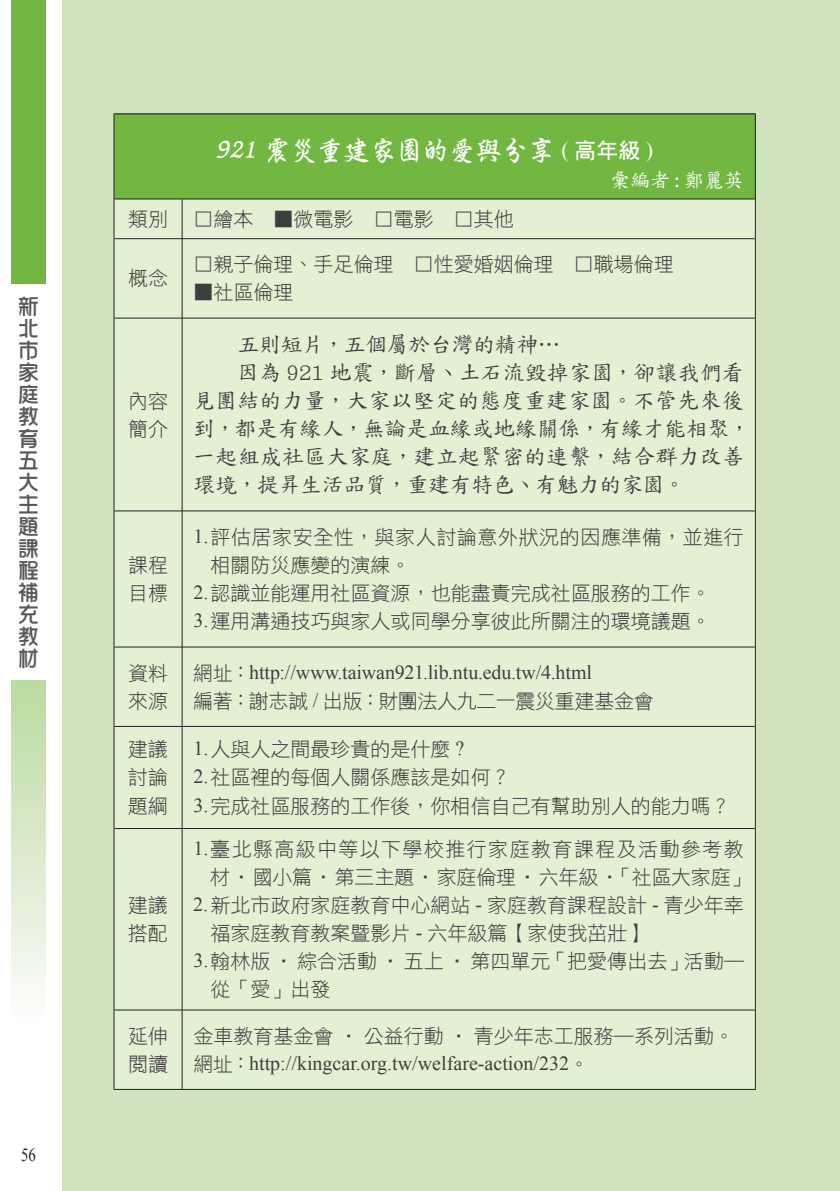
<style>
.page{position:relative;width:840px;height:1191px;background:#fff}
.page>*{position:absolute;margin:0;border:0;box-sizing:border-box;transform-origin:0 0}
.t1{font:28px "Singkai EG Bold Big 5";letter-spacing:-.055em;color:#fff}
.t2{font:22px "DF Biao Kai W5 WINP BF";color:#3e3e3f}
.t3{font:22px "DF Biao Kai W5 WINP BF";letter-spacing:-.02em;color:#3e3e3f}
.t4{font:22px/22px "DF Hua Zong W5 WINP BF";color:#57585a;text-align:justify}
.t5{font:20px/28px "DF Hei W3 WINP BF";color:#3e3e3f}
.t6{font:20px "Times New Roman";color:#3e3e3f}
.t7{font:20px "DF Hei W3 WINP BF";letter-spacing:.03em;color:#3e3e3f}
.t8{font:20px "DF Hei W3 WINP BF";letter-spacing:.07em;color:#3e3e3f}
.t9{font:20px "DF Hei W3 WINP BF";letter-spacing:-.02em;color:#3e3e3f}
.t10{font:20px "DF Biao Kai W5 WINP BF";color:#fff}
.t11{font:18.4px "Times New Roman";color:#231f20;scale:.8 1}
.s1{font-family:"Times New Roman";font-size:22px}
.s2{font-family:"DF Hei W7 WINP BF";font-size:22px}
.s3{font-family:"Times New Roman"}
.s4{font-family:"DF Hei W3 WINP BF"}
</style>
<div class="page">
<div style="left:62px;top:0;width:777px;height:1191px;background:#d2e4bf"></div>
<div style="left:11px;top:0;width:34px;height:283px;background:#73b743"></div>
<div style="left:11px;top:680px;width:34px;height:511px;background:linear-gradient(to bottom,#c0dca8,#fff)"></div>
<div style="left:114px;top:114px;width:641px;height:85px;background:#73b743"></div>
<div style="left:114px;top:200px;width:640px;height:809px;background:#e4f0d4"></div>
<div style="left:114px;top:1010px;width:640px;height:79px;background:#e4f0d4"></div>
<hr style="left:114px;top:199px;width:68px;height:1px;background:#231f20">
<hr style="left:182px;top:199px;width:572px;height:1px;background:#231f20">
<hr style="left:182px;top:199px;width:1px;height:39px;background:#231f20">
<hr style="left:114px;top:238px;width:68px;height:1px;background:#231f20">
<hr style="left:182px;top:238px;width:572px;height:1px;background:#231f20">
<hr style="left:182px;top:239px;width:1px;height:79px;background:#231f20">
<hr style="left:114px;top:318px;width:68px;height:1px;background:#231f20">
<hr style="left:182px;top:318px;width:572px;height:1px;background:#231f20">
<hr style="left:182px;top:318px;width:1px;height:192px;background:#231f20">
<hr style="left:114px;top:510px;width:68px;height:1px;background:#231f20">
<hr style="left:182px;top:510px;width:572px;height:1px;background:#231f20">
<hr style="left:182px;top:511px;width:1px;height:136px;background:#231f20">
<hr style="left:114px;top:646px;width:68px;height:1px;background:#231f20">
<hr style="left:182px;top:646px;width:572px;height:1px;background:#231f20">
<hr style="left:182px;top:647px;width:1px;height:79px;background:#231f20">
<hr style="left:114px;top:726px;width:68px;height:1px;background:#231f20">
<hr style="left:182px;top:726px;width:572px;height:1px;background:#231f20">
<hr style="left:182px;top:726px;width:1px;height:102px;background:#231f20">
<hr style="left:114px;top:828px;width:68px;height:1px;background:#231f20">
<hr style="left:182px;top:828px;width:572px;height:1px;background:#231f20">
<hr style="left:182px;top:828px;width:1px;height:181px;background:#231f20">
<hr style="left:114px;top:1009px;width:68px;height:1px;background:#231f20">
<hr style="left:182px;top:1009px;width:572px;height:1px;background:#231f20">
<hr style="left:182px;top:1010px;width:1px;height:79px;background:#231f20">
<hr style="left:113px;top:113px;width:69px;height:1px;background:#231f20">
<hr style="left:113px;top:114px;width:1px;height:85px;background:#231f20">
<hr style="left:182px;top:113px;width:573px;height:1px;background:#231f20">
<hr style="left:754px;top:114px;width:1px;height:85px;background:#231f20">
<hr style="left:113px;top:199px;width:1px;height:40px;background:#231f20">
<hr style="left:754px;top:199px;width:1px;height:40px;background:#231f20">
<hr style="left:113px;top:239px;width:1px;height:79px;background:#231f20">
<hr style="left:754px;top:239px;width:1px;height:79px;background:#231f20">
<hr style="left:113px;top:318px;width:1px;height:193px;background:#231f20">
<hr style="left:754px;top:318px;width:1px;height:193px;background:#231f20">
<hr style="left:113px;top:511px;width:1px;height:136px;background:#231f20">
<hr style="left:754px;top:511px;width:1px;height:136px;background:#231f20">
<hr style="left:113px;top:647px;width:1px;height:79px;background:#231f20">
<hr style="left:754px;top:647px;width:1px;height:79px;background:#231f20">
<hr style="left:113px;top:726px;width:1px;height:102px;background:#231f20">
<hr style="left:754px;top:726px;width:1px;height:102px;background:#231f20">
<hr style="left:113px;top:828px;width:1px;height:182px;background:#231f20">
<hr style="left:754px;top:828px;width:1px;height:182px;background:#231f20">
<hr style="left:113px;top:1010px;width:1px;height:79px;background:#231f20">
<hr style="left:754px;top:1010px;width:1px;height:79px;background:#231f20">
<hr style="left:113px;top:1089px;width:69px;height:1px;background:#231f20">
<hr style="left:182px;top:1089px;width:573px;height:1px;background:#231f20">
<p class="t4" style="left:17px;top:295px;width:23px">新北市家庭教育五大主題課程補充教材</p>
<p class="t11" style="left:21px;top:1142px;width:20px">56</p>
<h1 class="t1" style="left:216px;top:136px;width:438px">921 震災重建家園的愛與分享 <span class="s1">(</span> <span class="s2">高年級</span> <span class="s1">)</span></h1>
<p class="t10" style="left:609px;top:170px;width:135px">彙編者 : 鄭麗英</p>
<p class="t5" style="left:128px;top:205px;width:41px">類別</p>
<p class="t5" style="left:193px;top:205px;width:322px">□繪本 ▓微電影 □電影 □其他</p>
<p class="t5" style="left:128px;top:264px;width:41px">概念</p>
<p class="t5" style="left:128px;top:386px;width:41px">內容簡介</p>
<p class="t5" style="left:128px;top:551px;width:42px">課程目標</p>
<p class="t5" style="left:193px;top:250px;width:481px">□親子倫理、手足倫理 □性愛婚姻倫理 □職場倫理▓社區倫理</p>
<p class="t2" style="left:237px;top:333px;width:324px">五則短片，五個屬於台灣的精神…</p>
<p class="t2" style="left:237px;top:361px;width:508px">因為 921 地震，斷層、土石流毀掉家園，卻讓我們看</p>
<p class="t2" style="left:193px;top:389px;width:552px">見團結的力量，大家以堅定的態度重建家園。不管先來後</p>
<p class="t2" style="left:193px;top:417px;width:558px">到，都是有緣人，無論是血緣或地緣關係，有緣才能相聚，</p>
<p class="t2" style="left:193px;top:445px;width:552px">一起組成社區大家庭，建立起緊密的連繫，結合群力改善</p>
<p class="t3" style="left:193px;top:473px;width:493px">環境，提昇生活品質，重建有特色、有魅力的家園。</p>
<p class="t7" style="left:193px;top:527px;width:551px"><span class="s3">1.</span>評估居家安全性，與家人討論意外狀況的因應準備，並進行</p>
<p class="t5" style="left:210px;top:551px;width:201px">相關防災應變的演練。</p>
<p class="t5" style="left:193px;top:579px;width:518px"><span class="s3">2.</span>認識並能運用社區資源，也能盡責完成社區服務的工作。</p>
<p class="t5" style="left:193px;top:607px;width:518px"><span class="s3">3.</span>運用溝通技巧與家人或同學分享彼此所關注的環境議題。</p>
<p class="t5" style="left:128px;top:658px;width:41px">資料來源</p>
<p class="t6" style="left:193px;top:658px;width:400px"><span class="s4">網址：</span>http://www.taiwan921.lib.ntu.edu.tw/4.html</p>
<p class="t9" style="left:193px;top:690px;width:462px">編著：謝志誠 <span class="s3">/</span> 出版：財團法人九二一震災重建基金會</p>
<p class="t5" style="left:128px;top:735px;width:42px;text-align:justify">建議討論題綱</p>
<p class="t5" style="left:193px;top:735px;width:539px"><span class="s3">1.</span>人與人之間最珍貴的是什麼 <span class="s3">?<br>2.</span>社區裡的每個人關係應該是如何？<br><span class="s3">3.</span>完成社區服務的工作後，你相信自己有幫助別人的能力嗎？</p>
<p class="t5" style="left:128px;top:891px;width:41px">建議搭配</p>
<p class="t8" style="left:193px;top:839px;width:551px"><span class="s3">1.</span>臺北縣高級中等以下學校推行家庭教育課程及活動參考教</p>
<p class="t5" style="left:210px;top:863px;width:541px">材‧國小篇‧第三主題‧家庭倫理‧六年級‧「社區大家庭」</p>
<p class="t5" style="left:193px;top:891px;width:551px"><span class="s3">2.</span>新北市政府家庭教育中心網站 <span class="s3">-</span> 家庭教育課程設計 <span class="s3">-</span> 青少年幸</p>
<p class="t5" style="left:210px;top:919px;width:438px">福家庭教育教案暨影片 <span class="s3">-</span> 六年級篇【家使我茁壯】</p>
<p class="t5" style="left:193px;top:947px;width:551px"><span class="s3">3.</span>翰林版 ‧ 綜合活動 ‧ 五上 ‧ 第四單元「把愛傳出去」活動―</p>
<p class="t5" style="left:210px;top:975px;width:121px">從「愛」出發</p>
<p class="t5" style="left:128px;top:1021px;width:42px">延伸閱讀</p>
<p class="t5" style="left:193px;top:1021px;width:542px">金車教育基金會 ‧ 公益行動 ‧ 青少年志工服務―系列活動。</p>
<p class="t6" style="left:193px;top:1049px;width:397px"><span class="s4">網址：</span>http://kingcar.org.tw/welfare-action/232<span class="s4">。</span></p>
</div>
